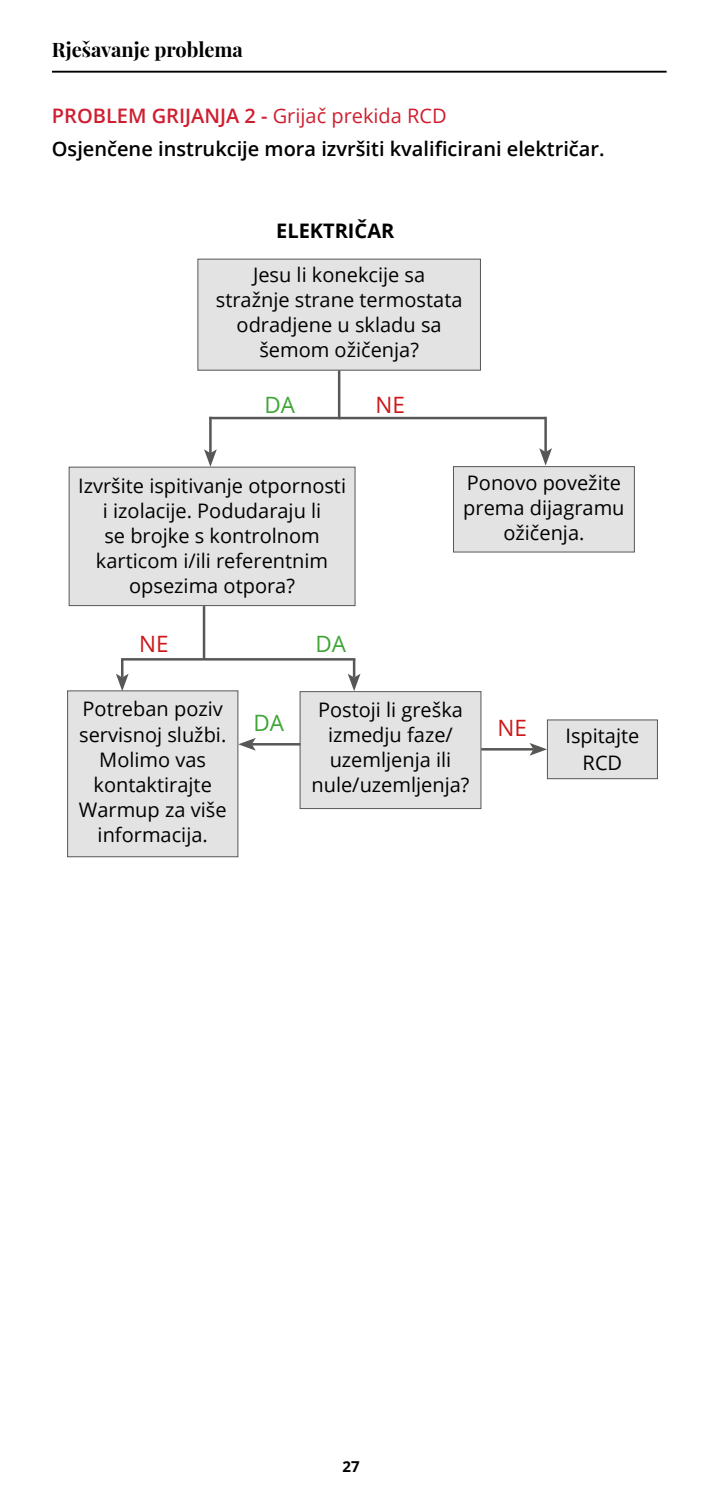
<style>
.page{position:relative;width:702px;height:1489px;background:#fff}
.page>*{position:absolute;margin:0;border:0;box-sizing:border-box;transform-origin:0 0}
.t1{font:22.5px "Open Sans";color:#3fa535}
.t2{font:22.5px "Open Sans";color:#cd1719}
.t3{font:20px/25px "Open Sans";color:#000;text-align:center}
.t4{font:600 20px/33px "Open Sans";color:#000}
.t5{font:700 20px "Playfair Display";color:#000}
.t6{font:700 20px "Open Sans";color:#000}
.t7{font:700 15px "Open Sans";color:#000}
.s1{color:#cf1e30}
.s2{font-weight:400;color:#cf1e30}
</style>
<div class="page">
<hr style="left:52px;top:71px;width:614px;height:2px;background:#000">
<div style="left:68px;top:690px;width:170px;height:166px;background:#e3e3e3"></div>
<div style="left:67px;top:690px;width:171px;height:167px;border:1px solid #575756"></div>
<div style="left:69px;top:467px;width:286px;height:138px;background:#e3e3e3"></div>
<div style="left:69px;top:467px;width:286px;height:139px;border:1px solid #575756"></div>
<div style="left:300px;top:691px;width:181px;height:117px;background:#e3e3e3"></div>
<div style="left:300px;top:691px;width:181px;height:117px;border:1px solid #575756"></div>
<div style="left:198px;top:259px;width:282px;height:111px;background:#e3e3e3"></div>
<div style="left:197px;top:259px;width:283px;height:111px;border:1px solid #575756"></div>
<div style="left:453px;top:466px;width:181px;height:86px;background:#e3e3e3"></div>
<div style="left:453px;top:466px;width:181px;height:86px;border:1px solid #575756"></div>
<div style="left:547px;top:720px;width:110px;height:58px;background:#e3e3e3"></div>
<div style="left:547px;top:719px;width:110px;height:60px;border:1px solid #575756"></div>
<svg style="left:116px;top:660px;width:13px;height:31px"></svg>
<svg style="left:348px;top:659px;width:12px;height:32px"></svg>
<hr style="left:203px;top:606px;width:2px;height:53px;background:#575756">
<hr style="left:338px;top:370px;width:2px;height:49px;background:#575756">
<hr style="left:209px;top:417px;width:129px;height:2px;background:#575756">
<hr style="left:339px;top:417px;width:206px;height:2px;background:#575756">
<hr style="left:209px;top:417px;width:3px;height:36px;background:#575756">
<svg style="left:204px;top:449px;width:13px;height:18px"></svg>
<hr style="left:544px;top:417px;width:3px;height:35px;background:#575756">
<svg style="left:539px;top:448px;width:13px;height:17px"></svg>
<hr style="left:121px;top:658px;width:234px;height:2px;background:#575756">
<hr style="left:252px;top:743px;width:48px;height:2px;background:#575756">
<svg style="left:238px;top:738px;width:18px;height:12px"></svg>
<hr style="left:481px;top:748px;width:52px;height:2px;background:#575756">
<svg style="left:529px;top:743px;width:18px;height:12px"></svg>
<p class="t5" style="left:52px;top:34px;width:192px">Rješavanje problema</p>
<p class="t4" style="left:52px;top:99px;width:554px"><span class="s1">PROBLEM GRIJANJA 2 -</span> <span class="s2">Grijač prekida RCD<br></span>Osjenčene instrukcije mora izvršiti kvalificirani električar.</p>
<p class="t6" style="left:276px;top:216px;width:120px">ELEKTRIČAR</p>
<p class="t3" style="left:216px;top:262px;width:248px">Jesu li konekcije sa stražnje strane termostata odradjene u skladu sa šemom ožičenja?</p>
<p class="t1" style="left:264px;top:389px;width:32px">DA</p>
<p class="t2" style="left:375px;top:389px;width:31px">NE</p>
<p class="t3" style="left:78px;top:472px;width:269px">Izvršite ispitivanje otpornosti i izolacije. Podudaraju li<br>se brojke s kontrolnom karticom i/ili referentnim opsezima otpora?</p>
<p class="t2" style="left:139px;top:628px;width:31px">NE</p>
<p class="t1" style="left:315px;top:628px;width:32px">DA</p>
<p class="t3" style="left:463px;top:469px;width:163px">Ponovo povežite prema dijagramu ožičenja.</p>
<p class="t3" style="left:79px;top:696px;width:149px">Potreban poziv servisnoj službi.<br>Molimo vas kontaktirajte<br>Warmup za više informacija.</p>
<p class="t1" style="left:253px;top:707px;width:32px">DA</p>
<p class="t3" style="left:311px;top:697px;width:160px">Postoji li greška izmedju faze/ uzemljenja ili nule/uzemljenja?</p>
<p class="t2" style="left:497px;top:713px;width:31px">NE</p>
<p class="t3" style="left:565px;top:721px;width:75px;line-height:27.5px">Ispitajte<br>RCD</p>
<p class="t7" style="left:342px;top:1455px;width:19px">27</p>
</div>
